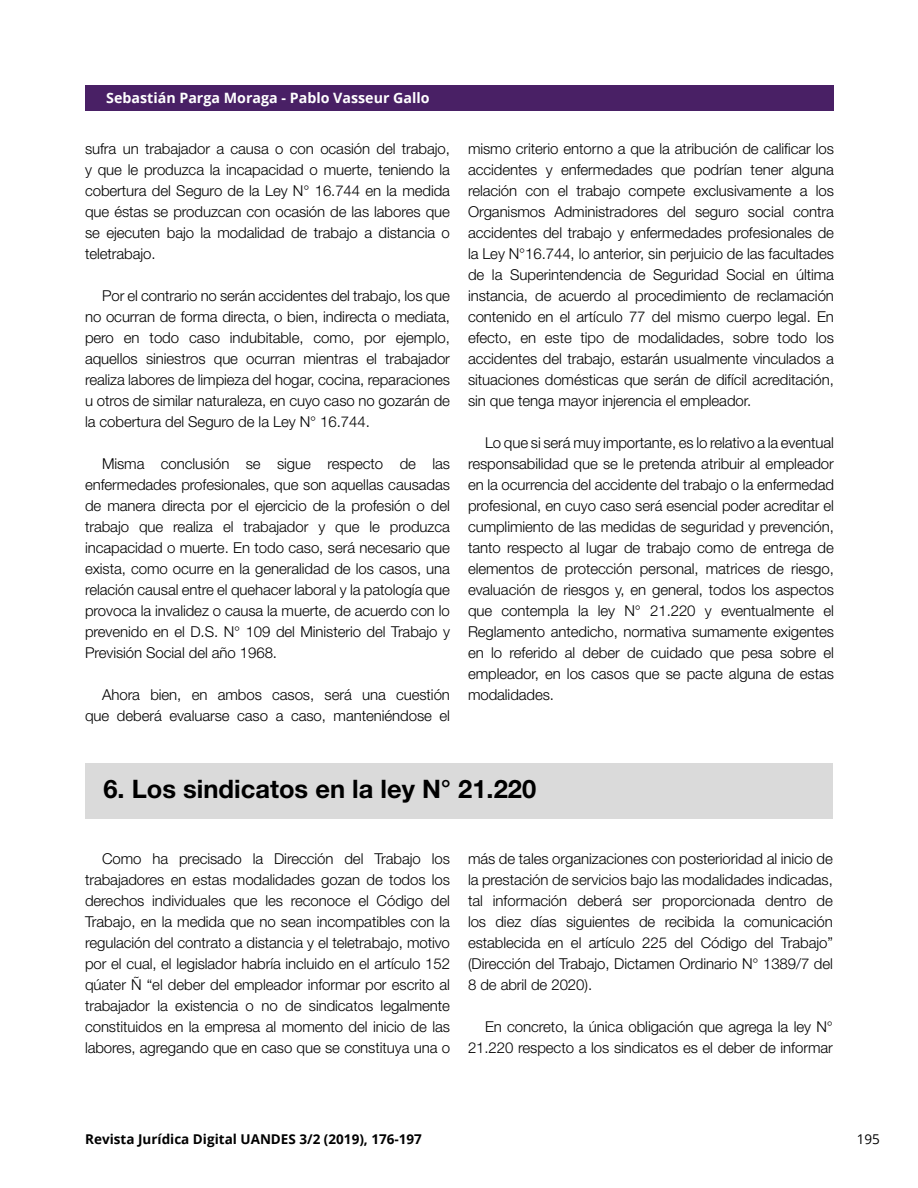
<style>
.page{position:relative;width:918px;height:1188px;background:#fff}
.page>*{position:absolute;margin:0;border:0;box-sizing:border-box;transform-origin:0 0}
.t1{font:700 25.5px "Helvetica Neue LT Std";color:#000}
.t2{font:300 15px/21px "Helvetica Neue LT Std";letter-spacing:-.005em;color:#000;text-align:justify}
.t3{font:700 14.25px "Open Sans";color:#fff}
.t4{font:700 13.5px "Open Sans";color:#000}
.t5{font:13.5px "Open Sans";color:#000}
</style>
<div class="page">
<div style="left:85px;top:85px;width:749px;height:26px;background:#492065"></div>
<div style="left:85px;top:763px;width:748px;height:56px;background:#dadada"></div>
<p class="t3" style="left:106px;top:88px;width:325px">Sebastián Parga Moraga - Pablo Vasseur Gallo</p>
<p class="t2" style="left:85px;top:138px;width:367px">sufra un trabajador a causa o con ocasión del trabajo, y que le produzca la incapacidad o muerte, teniendo la cobertura del Seguro de la Ley N° 16.744 en la medida que éstas se produzcan con ocasión de las labores que se ejecuten bajo la modalidad de trabajo a distancia o teletrabajo.</p>
<p class="t2" style="left:85px;top:285px;width:366px;text-indent:17px">Por el contrario no serán accidentes del trabajo, los que no ocurran de forma directa, o bien, indirecta o mediata, pero en todo caso indubitable, como, por ejemplo, aquellos siniestros que ocurran mientras el trabajador realiza labores de limpieza del hogar, cocina, reparaciones u otros de similar naturaleza, en cuyo caso no gozarán de la cobertura del Seguro de la Ley N° 16.744.</p>
<p class="t2" style="left:85px;top:453px;width:367px;text-indent:17px">Misma conclusión se sigue respecto de las enfermedades profesionales, que son aquellas causadas de manera directa por el ejercicio de la profesión o del trabajo que realiza el trabajador y que le produzca incapacidad o muerte. En todo caso, será necesario que exista, como ocurre en la generalidad de los casos, una relación causal entre el quehacer laboral y la patología que provoca la invalidez o causa la muerte, de acuerdo con lo prevenido en el D.S. N° 109 del Ministerio del Trabajo y Previsión Social del año 1968.</p>
<p class="t2" style="left:85px;top:684px;width:366px;text-align:right">Ahora bien, en ambos casos, será una cuestión que deberá evaluarse caso a caso, manteniéndose el</p>
<p class="t2" style="left:468px;top:138px;width:368px">mismo criterio entorno a que la atribución de calificar los accidentes y enfermedades que podrían tener alguna relación con el trabajo compete exclusivamente a los Organismos Administradores del seguro social contra accidentes del trabajo y enfermedades profesionales de la Ley N°16.744, lo anterior, sin perjuicio de las facultades de la Superintendencia de Seguridad Social en última instancia, de acuerdo al procedimiento de reclamación contenido en el artículo 77 del mismo cuerpo legal. En efecto, en este tipo de modalidades, sobre todo los accidentes del trabajo, estarán usualmente vinculados a situaciones domésticas que serán de difícil acreditación, sin que tenga mayor injerencia el empleador.</p>
<p class="t2" style="left:468px;top:432px;width:368px;text-indent:17px">Lo que si será muy importante, es lo relativo a la eventual responsabilidad que se le pretenda atribuir al empleador en la ocurrencia del accidente del trabajo o la enfermedad profesional, en cuyo caso será esencial poder acreditar el cumplimiento de las medidas de seguridad y prevención, tanto respecto al lugar de trabajo como de entrega de elementos de protección personal, matrices de riesgo, evaluación de riesgos y, en general, todos los aspectos que contempla la ley N° 21.220 y eventualmente el Reglamento antedicho, normativa sumamente exigentes en lo referido al deber de cuidado que pesa sobre el empleador, en los casos que se pacte alguna de estas modalidades.</p>
<h1 class="t1" style="left:103px;top:773px;width:434px">6. Los sindicatos en la ley N° 21.220</h1>
<p class="t2" style="left:85px;top:847px;width:367px;text-indent:17px">Como ha precisado la Dirección del Trabajo los trabajadores en estas modalidades gozan de todos los derechos individuales que les reconoce el Código del Trabajo, en la medida que no sean incompatibles con la regulación del contrato a distancia y el teletrabajo, motivo por el cual, el legislador habría incluido en el artículo 152 qúater Ñ “el deber del empleador informar por escrito al trabajador la existencia o no de sindicatos legalmente constituidos en la empresa al momento del inicio de las labores, agregando que en caso que se constituya una o</p>
<p class="t2" style="left:468px;top:847px;width:366px">más de tales organizaciones con posterioridad al inicio de la prestación de servicios bajo las modalidades indicadas, tal información deberá ser proporcionada dentro de los diez días siguientes de recibida la comunicación establecida en el artículo 225 del Código del Trabajo” (Dirección del Trabajo, Dictamen Ordinario N° 1389/7 del 8 de abril de 2020).</p>
<p class="t2" style="left:468px;top:1015px;width:366px;text-align:right">En concreto, la única obligación que agrega la ley N°<br>21.220 respecto a los sindicatos es el deber de informar</p>
<p class="t4" style="left:85px;top:1130px;width:338px">Revista Jurídica Digital UANDES 3/2 (2019), 176-197</p>
<p class="t5" style="left:857px;top:1130px;width:25px">195</p>
</div>
